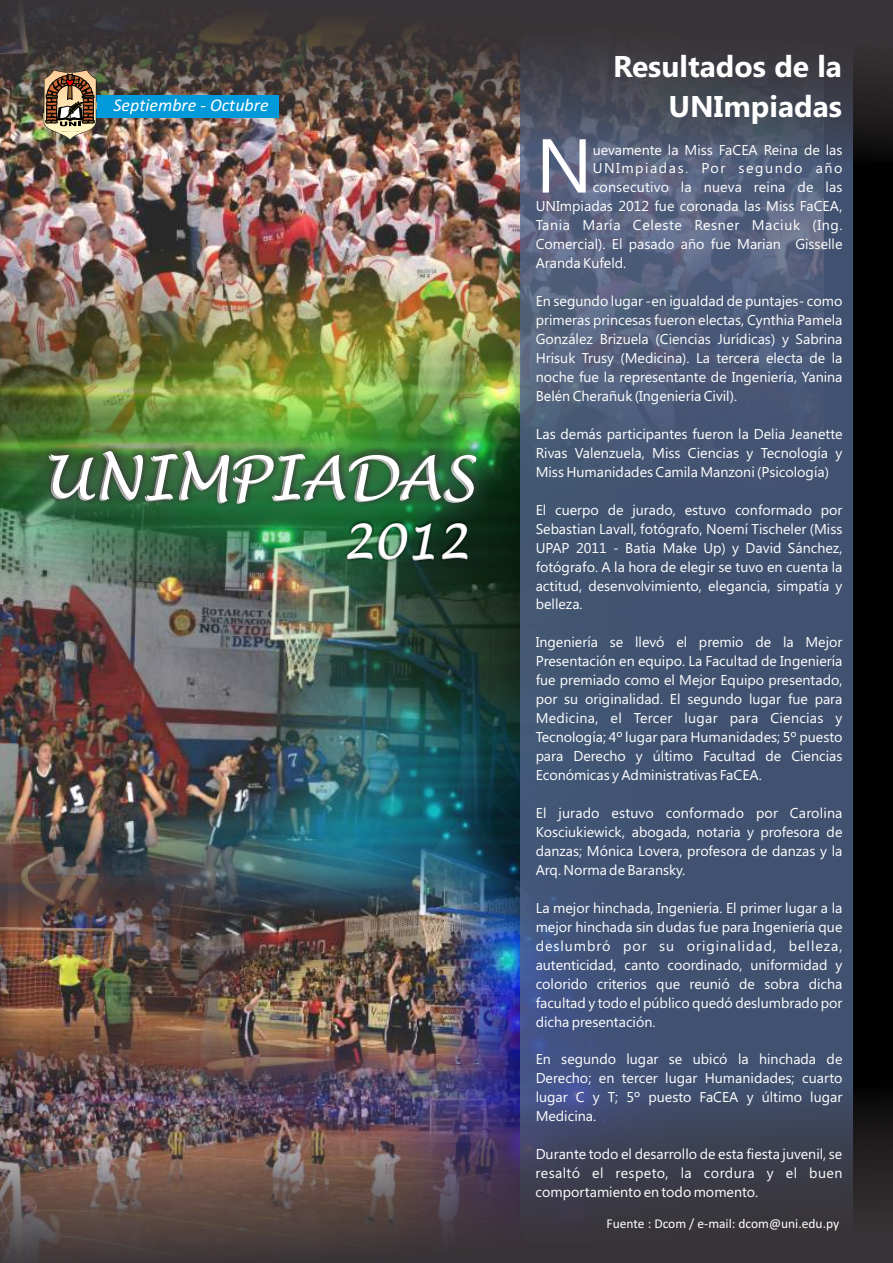
<style>
.page{position:relative;width:893px;height:1263px;background:#fff}
.page>*{position:absolute;margin:0;border:0;box-sizing:border-box;transform-origin:0 0}
.t1{font:76.05px "Segoe UI";color:#fff}
.t2{font:italic 58.8px "Lucida Handwriting";color:#fff}
.t3{font:italic 46.95px "Lucida Handwriting";color:#fff}
.t4{font:700 30px/39.9px "Segoe UI";color:#fff;text-align:right}
.t5{font:italic 18px "Calibri";color:#fff}
.t6{font:14.25px/18.9px "Segoe UI";color:#fff;text-align:justify}
.t7{font:14.25px "Segoe UI";letter-spacing:.045em;color:#fff}
.t8{font:14.25px "Segoe UI";letter-spacing:.105em;color:#fff}
.t9{font:13.5px "Calibri";color:#fff}
</style>
<div class="page">
<div style="left:853px;top:163px;width:40px;height:913px;background:#010101"></div>
<img style="left:0;top:163px;width:520px;height:40px">
<img style="left:0;top:203px;width:520px;height:825px">
<img style="left:0;top:1028px;width:520px;height:48px">
<div style="left:520px;top:34px;width:333px;height:1210px;background:#52668c;border-radius:18px;opacity:.8"></div>
<img style="left:0;top:0;width:893px;height:163px">
<div style="left:44px;top:95px;width:234px;height:23px;background:#0099d9"></div>
<img style="left:44px;top:70px;width:53px;height:70px">
<img style="left:0;top:1076px;width:893px;height:187px">
<div style="left:21px;top:431px;width:474px;height:94px;background:#4f5961;opacity:.98"></div>
<div style="left:339px;top:521px;width:129px;height:42px;background:#383336;opacity:.49"></div>
<div style="left:39px;top:445px;width:442px;height:63px;background:#383336;opacity:.98"></div>
<div style="left:340px;top:520px;width:129px;height:42px;background:#383336;opacity:.49"></div>
<p class="t5" style="left:113px;top:97px;width:157px">Septiembre - Octubre</p>
<h2 class="t2" style="left:42px;top:449px;width:432px">UNIMPIADAS</h2>
<h3 class="t3" style="left:342px;top:519px;width:128px">2012</h3>
<h3 class="t4" style="left:613px;top:49px;width:230px">Resultados de la<br>UNImpiadas</h3>
<h1 class="t1" style="left:536px;top:137px;width:58px">N</h1>
<p class="t6" style="left:593px;top:141px;width:251px">uevamente la Miss FaCEA Reina de las</p>
<p class="t8" style="left:593px;top:163px;width:251px">UNImpiadas. Por segundo año</p>
<p class="t6" style="left:593px;top:179px;width:251px">consecutivo la nueva reina de las</p>
<p class="t6" style="left:536px;top:198px;width:308px">UNImpiadas 2012 fue coronada las Miss FaCEA,</p>
<p class="t7" style="left:536px;top:220px;width:308px">Tania María Celeste Resner Maciuk (Ing.</p>
<p class="t6" style="left:536px;top:236px;width:308px">Comercial). El pasado año fue Marian Gisselle</p>
<p class="t6" style="left:536px;top:255px;width:92px">Aranda Kufeld.</p>
<p class="t6" style="left:536px;top:293px;width:308px">En segundo lugar -en igualdad de puntajes- como primeras princesas fueron electas, Cynthia Pamela González Brizuela (Ciencias Jurídicas) y Sabrina Hrisuk Trusy (Medicina). La tercera electa de la noche fue la representante de Ingeniería, Yanina Belén Cherañuk (Ingeniería Civil).</p>
<p class="t6" style="left:536px;top:426px;width:308px">Las demás participantes fueron la Delia Jeanette Rivas Valenzuela, Miss Ciencias y Tecnología y Miss Humanidades Camila Manzoni (Psicología)</p>
<p class="t6" style="left:536px;top:502px;width:308px">El cuerpo de jurado, estuvo conformado por Sebastian Lavall, fotógrafo, Noemí Tischeler (Miss UPAP 2011 - Batia Make Up) y David Sánchez, fotógrafo. A la hora de elegir se tuvo en cuenta la actitud, desenvolvimiento, elegancia, simpatía y belleza.</p>
<p class="t6" style="left:536px;top:634px;width:308px">Ingeniería se llevó el premio de la Mejor Presentación en equipo. La Facultad de Ingeniería fue premiado como el Mejor Equipo presentado, por su originalidad. El segundo lugar fue para Medicina, el Tercer lugar para Ciencias y Tecnología; 4º lugar para Humanidades; 5º puesto para Derecho y último Facultad de Ciencias Económicas y Administrativas FaCEA.</p>
<p class="t6" style="left:536px;top:805px;width:308px">El jurado estuvo conformado por Carolina Kosciukiewick, abogada, notaria y profesora de danzas; Mónica Lovera, profesora de danzas y la Arq. Norma de Baransky.</p>
<p class="t6" style="left:536px;top:900px;width:308px">La mejor hinchada, Ingeniería. El primer lugar a la mejor hinchada sin dudas fue para Ingeniería que deslumbró por su originalidad, belleza, autenticidad, canto coordinado, uniformidad y colorido criterios que reunió de sobra dicha facultad y todo el público quedó deslumbrado por dicha presentación.</p>
<p class="t6" style="left:536px;top:1051px;width:308px">En segundo lugar se ubicó la hinchada de Derecho; en tercer lugar Humanidades; cuarto lugar C y T; 5º puesto FaCEA y último lugar Medicina.</p>
<p class="t6" style="left:536px;top:1146px;width:308px">Durante todo el desarrollo de esta fiesta juvenil, se resaltó el respeto, la cordura y el buen comportamiento en todo momento.</p>
<p class="t9" style="left:607px;top:1218px;width:234px">Fuente : Dcom / e-mail: dcom@uni.edu.py</p>
</div>
